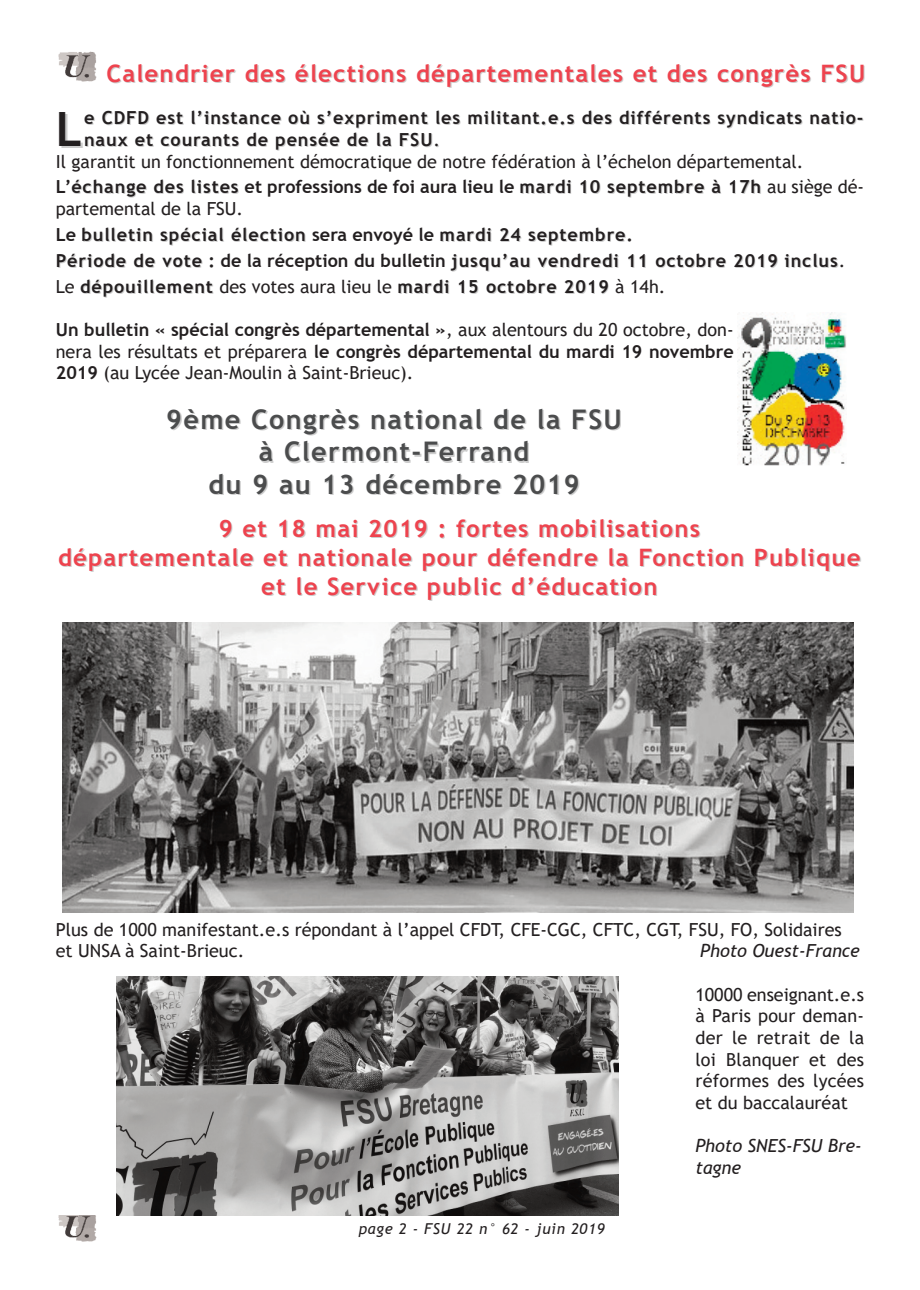
<style>
.page{position:relative;width:920px;height:1290px;background:#fff}
.page>*{position:absolute;margin:0;border:0;box-sizing:border-box;transform-origin:0 0}
.t1{font:700 47.25px "Trebuchet MS";color:#231f20}
.t2{font:700 27px/32.4px "Trebuchet MS";letter-spacing:.05em;color:#4b4c4d;text-align:center}
.t3{font:700 24px/28.8px "Trebuchet MS";letter-spacing:.05em;color:#ee434e;text-align:center}
.t4{font:18px/21.6px "Trebuchet MS";color:#231f20;text-align:justify}
.t5{font:700 18px/25.8px "Trebuchet MS";letter-spacing:.05em;color:#231f20}
.t6{font:italic 18px/21.6px "Trebuchet MS";color:#231f20}
.t7{font:italic 15px "Trebuchet MS";letter-spacing:.05em;color:#231f20}
.s1{font-weight:400}
.s2{font-weight:700}
</style>
<div class="page">
<img style="left:58px;top:1215px;width:39px;height:27px">
<img style="left:58px;top:51px;width:39px;height:31px">
<img style="left:63px;top:622px;width:790px;height:290px">
<img style="left:737px;top:312px;width:109px;height:154px">
<img style="left:116px;top:976px;width:502px;height:238px">
<hr style="left:439px;top:1289px;width:42px;height:1px;background:#000">
<hr style="left:0;top:624px;width:1px;height:42px;background:#000">
<hr style="left:919px;top:624px;width:1px;height:42px;background:#000">
<h3 class="t3" style="left:106px;top:59px;width:760px">Calendrier des élections départementales et des congrès FSU</h3>
<h1 class="t1" style="left:56px;top:102px;width:28px">L</h1>
<p class="t5" style="left:84px;top:105px;width:780px">e CDFD est l’instance où s’expriment les militant.e.s des différents syndicats natio-</p>
<p class="t5" style="left:84px;top:127px;width:357px">naux et courants de pensée de la FSU<span class="s1">.</span></p>
<p class="t4" style="left:56px;top:150px;width:749px">Il garantit un fonctionnement démocratique de notre fédération à l’échelon départemental.</p>
<p class="t5" style="left:56px;top:176px;width:809px;line-height:21.6px">L’échange des listes et professions de foi aura lieu le mardi 10 septembre à 17h <span class="s1">au siège dé&shy;partemental de la FSU.</span></p>
<p class="t5" style="left:56px;top:221px;width:791px">Le bulletin spécial élection sera envoyé le mardi 24 septembre.<br>Période de vote : de la réception du bulletin jusqu’au vendredi 11 octobre 2019 inclus<span class="s1">.<br>Le</span> dépouillement <span class="s1">des votes aura lieu le</span> mardi 15 octobre 2019 <span class="s1">à 14h.</span></p>
<p class="t4" style="left:56px;top:318px;width:679px"><span class="s2">Un bulletin « spécial congrès départemental »</span>, aux alentours du 20 octobre, don&shy;nera les résultats et préparera <span class="s2">le congrès départemental du mardi 19 novembre 2019</span> (au Lycée Jean-Moulin à Saint-Brieuc).</p>
<h2 class="t2" style="left:166px;top:403px;width:457px">9ème Congrès national de la FSU à Clermont-Ferrand<br>du 9 au 13 décembre 2019</h2>
<h3 class="t3" style="left:58px;top:514px;width:804px">9 et 18 mai 2019 : fortes mobilisations<br>départementale et nationale pour défendre la Fonction Publique et le Service public d’éducation</h3>
<p class="t4" style="left:56px;top:918px;width:787px">Plus de 1000 manifestant.e.s répondant à l’appel CFDT, CFE-CGC, CFTC, CGT, FSU, FO, Solidaires et UNSA à Saint-Brieuc.</p>
<p class="t6" style="left:700px;top:939px;width:161px">Photo Ouest-France</p>
<p class="t7" style="left:359px;top:1219px;width:247px">page 2 - FSU 22 n° 62 - juin 2019</p>
<p class="t4" style="left:695px;top:983px;width:170px">10000 enseignant.e.s à Paris pour deman&shy;der le retrait de la loi Blanquer et des réformes des lycées et du baccalauréat</p>
<p class="t6" style="left:695px;top:1134px;width:168px">Photo SNES-FSU Bre&shy;tagne</p>
</div>
